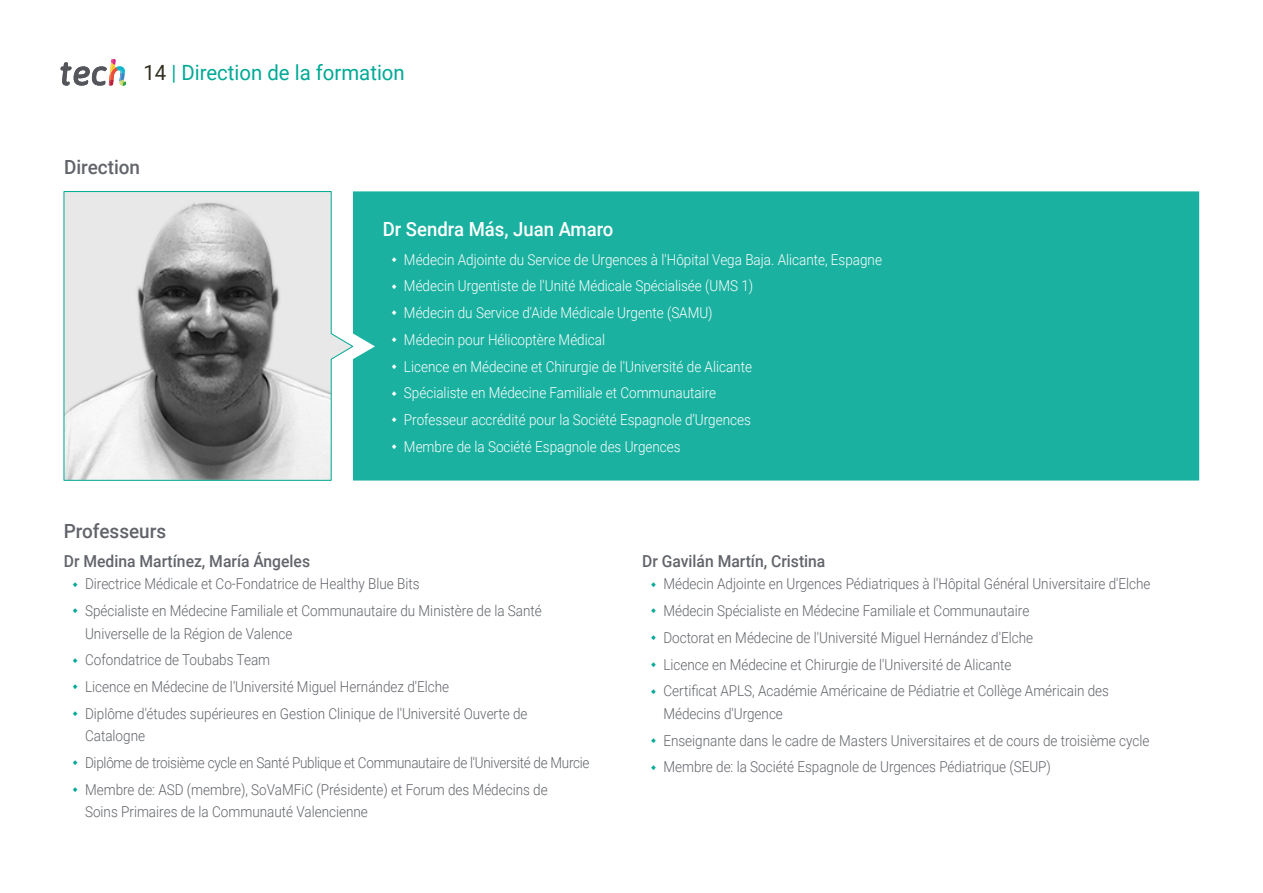
<style>
.page{position:relative;width:1263px;height:893px;background:#fff}
.page>*{position:absolute;margin:0;border:0;box-sizing:border-box;transform-origin:0 0}
.t1{font:21px "Roboto";color:#00a996}
.t2{font:500 19.5px "Roboto";color:#fff;scale:.95 1}
.t3{font:500 19.5px "Roboto";color:#61646a}
.t4{font:500 16.5px "Roboto";color:#61646a;scale:.95 1}
.t5{font:300 15px/26.7px "Roboto";color:#61646a;scale:.9 1}
.t6{font:300 15px/26.7px "Roboto";color:#fff;scale:.9 1}
.t7{font:300 15px/26.7px "Roboto";letter-spacing:-.02em;color:#61646a;scale:.9 1}
.s1{color:#312e20}
</style>
<div class="page">
<div style="left:353px;top:191px;width:846px;height:290px;background:#1ab1a0"></div>
<svg style="left:64px;top:191px;width:289px;height:290px"></svg>
<svg style="left:61px;top:59px;width:65px;height:27px"></svg>
<svg style="left:392px;top:257px;width:5px;height:5px"></svg>
<svg style="left:392px;top:284px;width:5px;height:5px"></svg>
<svg style="left:392px;top:310px;width:5px;height:5px"></svg>
<svg style="left:392px;top:337px;width:5px;height:5px"></svg>
<svg style="left:392px;top:364px;width:5px;height:5px"></svg>
<svg style="left:392px;top:391px;width:5px;height:5px"></svg>
<svg style="left:392px;top:417px;width:5px;height:5px"></svg>
<svg style="left:392px;top:444px;width:5px;height:5px"></svg>
<h1 class="t1" style="left:144px;top:57px;width:263px"><span class="s1">14</span> | Direction de la formation</h1>
<h2 class="t3" style="left:64px;top:154px;width:78px">Direction</h2>
<h2 class="t3" style="left:64px;top:517px;width:104px">Professeurs</h2>
<h2 class="t2" style="left:383px;top:215px;width:244px">Dr Sendra Más, Juan Amaro</h2>
<p class="t6" style="left:404px;top:245px;width:533px">Médecin Adjointe du Service de Urgences à l'Hôpital Vega Baja. Alicante, Espagne Médecin Urgentiste de l'Unité Médicale Spécialisée (UMS 1)<br>Médecin du Service d'Aide Médicale Urgente (SAMU)<br>Médecin pour Hélicoptère Médical<br>Licence en Médecine et Chirurgie de l'Université de Alicante<br>Spécialiste en Médecine Familiale et Communautaire<br>Professeur accrédité pour la Société Espagnole d’Urgences<br>Membre de la Société Espagnole des Urgences</p>
<p class="t4" style="left:64px;top:550px;width:261px">Dr Medina Martínez, María Ángeles</p>
<p class="t5" style="left:85px;top:570px;width:509px">Directrice Médicale et Co-Fondatrice de Healthy Blue Bits<br>Spécialiste en Médecine Familiale et Communautaire du Ministère de la Santé</p>
<p class="t5" style="left:85px;top:619px;width:493px">Universelle de la Région de Valence<br>Cofondatrice de Toubabs Team<br>Licence en Médecine de l'Université Miguel Hernández d'Elche<br>Diplôme d'études supérieures en Gestion Clinique de l'Université Ouverte de</p>
<p class="t7" style="left:85px;top:722px;width:562px">Catalogne<br>Diplôme de troisième cycle en Santé Publique et Communautaire de l'Université de Murcie<br>Membre de: ASD (membre), SoVaMFiC (Présidente) et Forum des Médecins de</p>
<p class="t5" style="left:85px;top:798px;width:316px">Soins Primaires de la Communauté Valencienne</p>
<p class="t4" style="left:642px;top:550px;width:194px">Dr Gavilán Martín, Cristina</p>
<p class="t5" style="left:663px;top:570px;width:543px">Médecin Adjointe en Urgences Pédiatriques à l'Hôpital Général Universitaire d'Elche Médecin Spécialiste en Médecine Familiale et Communautaire<br>Doctorat en Médecine de l'Université Miguel Hernández d'Elche<br>Licence en Médecine et Chirurgie de l'Université de Alicante<br>Certificat APLS, Académie Américaine de Pédiatrie et Collège Américain des</p>
<p class="t5" style="left:663px;top:700px;width:541px">Médecins d'Urgence<br>Enseignante dans le cadre de Masters Universitaires et de cours de troisième cycle<br>Membre de: la Société Espagnole de Urgences Pédiatrique (SEUP)</p>
</div>
